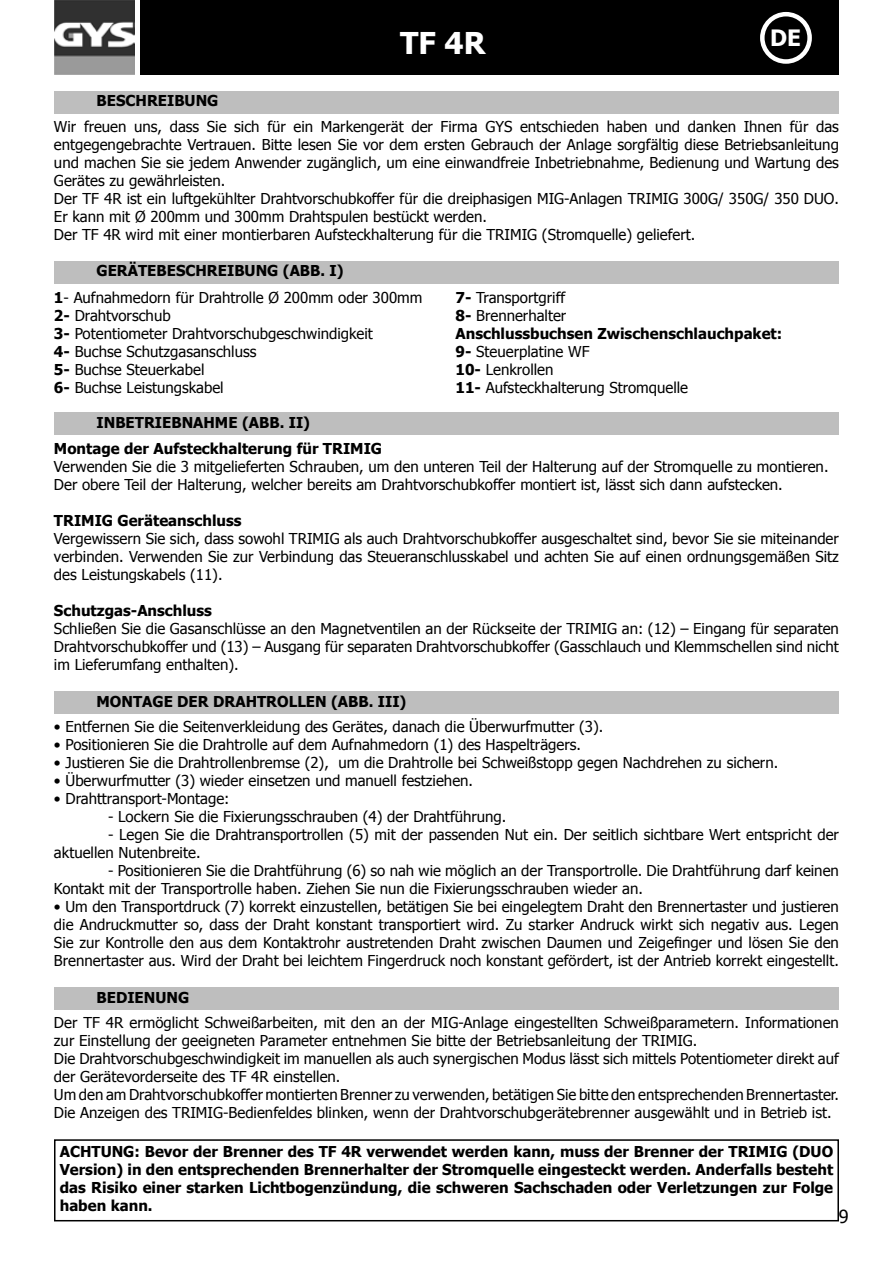
<style>
.page{position:relative;width:893px;height:1263px;background:#fff}
.page>*{position:absolute;margin:0;border:0;box-sizing:border-box;transform-origin:0 0}
.t1{font:700 30px "Tahoma";color:#fff}
.t2{font:700 22.5px "Tahoma";color:#fff}
.t3{font:18px "Tahoma";color:#000}
.t4{font:15px/18px "Tahoma";color:#000}
.t5{font:700 15px/18px "Tahoma";color:#000}
.s1{font-weight:700}
</style>
<div class="page">
<div style="left:141px;top:0;width:698px;height:74px;background:#000"></div>
<img style="left:54px;top:0;width:81px;height:74px">
<div style="left:760px;top:12px;width:52px;height:52px;border:4px solid #fff;border-radius:50%"></div>
<div style="left:54px;top:91px;width:785px;height:23px;background:#bebebe"></div>
<div style="left:54px;top:261px;width:785px;height:23px;background:#bebebe"></div>
<div style="left:54px;top:412px;width:785px;height:23px;background:#bebebe"></div>
<div style="left:54px;top:691px;width:785px;height:23px;background:#bebebe"></div>
<div style="left:54px;top:987px;width:785px;height:23px;background:#bebebe"></div>
<div style="left:54px;top:1139px;width:785px;height:82px;border:2px solid #000"></div>
<h1 class="t1" style="left:400px;top:22px;width:85px">TF 4R</h1>
<h2 class="t2" style="left:770px;top:22px;width:16px">DE</h2>
<p class="t5" style="left:97px;top:91px;width:111px">BESCHREIBUNG</p>
<p class="t4" style="left:54px;top:116px;width:786px">Wir freuen uns, dass Sie sich für ein Markengerät der Firma GYS entschieden haben und danken Ihnen für das entgegengebrachte Vertrauen. Bitte lesen Sie vor dem ersten Gebrauch der Anlage sorgfältig diese Betriebsanleitung und machen Sie sie jedem Anwender zugänglich, um eine einwandfreie Inbetriebnahme, Bedienung und Wartung des Gerätes zu gewährleisten.<br>Der TF 4R ist ein luftgekühlter Drahtvorschubkoffer für die dreiphasigen MIG-Anlagen TRIMIG 300G/ 350G/ 350 DUO.<br>Er kann mit Ø 200mm und 300mm Drahtspulen bestückt werden.<br>Der TF 4R wird mit einer montierbaren Aufsteckhalterung für die TRIMIG (Stromquelle) geliefert.</p>
<p class="t5" style="left:97px;top:261px;width:12px">GER</p>
<p class="t4" style="left:54px;top:257px;width:370px;line-height:26.2px;text-align:center"><span class="s1">ÄTEBESCHREIBUNG (ABB. I)<br>1</span>- Aufnahmedorn für Drahtrolle Ø 200mm oder 300mm</p>
<p class="t4" style="left:54px;top:305px;width:320px"><span class="s1">2-</span> Drahtvorschub<br><span class="s1">3-</span> Potentiometer Drahtvorschubgeschwindigkeit<br><span class="s1">4-</span> Buchse Schutzgasanschluss<br><span class="s1">5-</span> Buchse Steuerkabel<br><span class="s1">6-</span> Buchse Leistungskabel</p>
<p class="t4" style="left:455px;top:287px;width:328px"><span class="s1">7-</span> Transportgriff<br><span class="s1">8-</span> Brennerhalter<br><span class="s1">Anschlussbuchsen Zwischenschlauchpaket:<br>9-</span> Steuerplatine WF<br><span class="s1">10-</span> Lenkrollen<br><span class="s1">11-</span> Aufsteckhalterung Stromquelle</p>
<p class="t5" style="left:54px;top:408px;width:328px;line-height:26.2px;text-indent:43px">INBETRIEBNAHME (ABB. II)<br>Montage der Aufsteckhalterung für TRIMIG</p>
<p class="t4" style="left:54px;top:457px;width:776px">Verwenden Sie die 3 mitgelieferten Schrauben, um den unteren Teil der Halterung auf der Stromquelle zu montieren.<br>Der obere Teil der Halterung, welcher bereits am Drahtvorschubkoffer montiert ist, lässt sich dann aufstecken.</p>
<p class="t5" style="left:54px;top:511px;width:189px">TRIMIG Geräteanschluss</p>
<p class="t4" style="left:54px;top:529px;width:786px;text-align:justify">Vergewissern Sie sich, dass sowohl TRIMIG als auch Drahtvorschubkoffer ausgeschaltet sind, bevor Sie sie miteinander verbinden. Verwenden Sie zur Verbindung das Steueranschlusskabel und achten Sie auf einen ordnungsgemäßen Sitz des Leistungskabels (11).</p>
<p class="t5" style="left:54px;top:601px;width:160px">Schutzgas-Anschluss</p>
<p class="t4" style="left:54px;top:619px;width:786px;text-align:justify">Schließen Sie die Gasanschlüsse an den Magnetventilen an der Rückseite der TRIMIG an: (12) – Eingang für separaten Drahtvorschubkoffer und (13) – Ausgang für separaten Drahtvorschubkoffer (Gasschlauch und Klemmschellen sind nicht im Lieferumfang enthalten).</p>
<p class="t5" style="left:97px;top:692px;width:57px">MONTAGE</p>
<p class="t5" style="left:177px;top:692px;width:12px">DER</p>
<p class="t5" style="left:213px;top:692px;width:12px">DRA</p>
<p class="t5" style="left:246px;top:692px;width:162px">HTROLLEN (ABB. III)</p>
<p class="t4" style="left:54px;top:717px;width:551px">• Entfernen Sie die Seitenverkleidung des Gerätes, danach die Überwurfmutter (3).</p>
<p class="t4" style="left:54px;top:735px;width:528px">• Positionieren Sie die Drahtrolle auf dem Aufnahmedorn (1) des Haspelträgers.</p>
<p class="t4" style="left:54px;top:753px;width:726px">• Justieren Sie die Drahtrollenbremse (2), um die Drahtrolle bei Schweißstopp gegen Nachdrehen zu sichern.</p>
<p class="t4" style="left:54px;top:771px;width:421px">• Überwurfmutter (3) wieder einsetzen und manuell festziehen.</p>
<p class="t4" style="left:54px;top:789px;width:177px">• Drahttransport-Montage:</p>
<p class="t4" style="left:108px;top:807px;width:400px">- Lockern Sie die Fixierungsschrauben (4) der Drahtführung.</p>
<p class="t4" style="left:54px;top:825px;width:786px;text-indent:54px">- Legen Sie die Drahtransportrollen (5) mit der passenden Nut ein. Der seitlich sichtbare Wert entspricht der aktuellen Nutenbreite.</p>
<p class="t4" style="left:54px;top:861px;width:786px;text-indent:54px">- Positionieren Sie die Drahtführung (6) so nah wie möglich an der Transportrolle. Die Drahtführung darf keinen<br>Kontakt mit der Transportrolle haben. Ziehen Sie nun die Fixierungsschrauben wieder an.</p>
<p class="t4" style="left:54px;top:897px;width:786px;text-align:justify">• Um den Transportdruck (7) korrekt einzustellen, betätigen Sie bei eingelegtem Draht den Brennertaster und justieren die Andruckmutter so, dass der Draht konstant transportiert wird. Zu starker Andruck wirkt sich negativ aus. Legen Sie zur Kontrolle den aus dem Kontaktrohr austretenden Draht zwischen Daumen und Zeigefinger und lösen Sie den Brennertaster aus. Wird der Draht bei leichtem Fingerdruck noch konstant gefördert, ist der Antrieb korrekt eingestellt.</p>
<p class="t5" style="left:97px;top:987px;width:82px">BEDIENUNG</p>
<p class="t4" style="left:54px;top:1013px;width:786px">Der TF 4R ermöglicht Schweißarbeiten, mit den an der MIG-Anlage eingestellten Schweißparametern. Informationen zur Einstellung der geeigneten Parameter entnehmen Sie bitte der Betriebsanleitung der TRIMIG.<br>Die Drahtvorschubgeschwindigkeit im manuellen als auch synergischen Modus lässt sich mittels Potentiometer direkt auf der Gerätevorderseite des TF 4R einstellen.<br>Um den am Drahtvorschubkoffer montierten Brenner zu verwenden, betätigen Sie bitte den entsprechenden Brennertaster.<br>Die Anzeigen des TRIMIG-Bedienfeldes blinken, wenn der Drahtvorschubgerätebrenner ausgewählt und in Betrieb ist.</p>
<p class="t5" style="left:60px;top:1141px;width:32px">Achtu</p>
<p class="t5" style="left:60px;top:1141px;width:775px;text-align:justify;text-indent:52px">ng: Bevor der Brenner des TF 4R verwendet werden kann, muss der Brenner der TRIMIG (DUO Version) in den entsprechenden Brennerhalter der Stromquelle eingesteckt werden. Anderfalls besteht das Risiko einer starken Lichtbogenzündung, die schweren Sachschaden oder Verletzungen zur Folge haben kann.</p>
<p class="t3" style="left:839px;top:1204px;width:11px">9</p>
</div>
